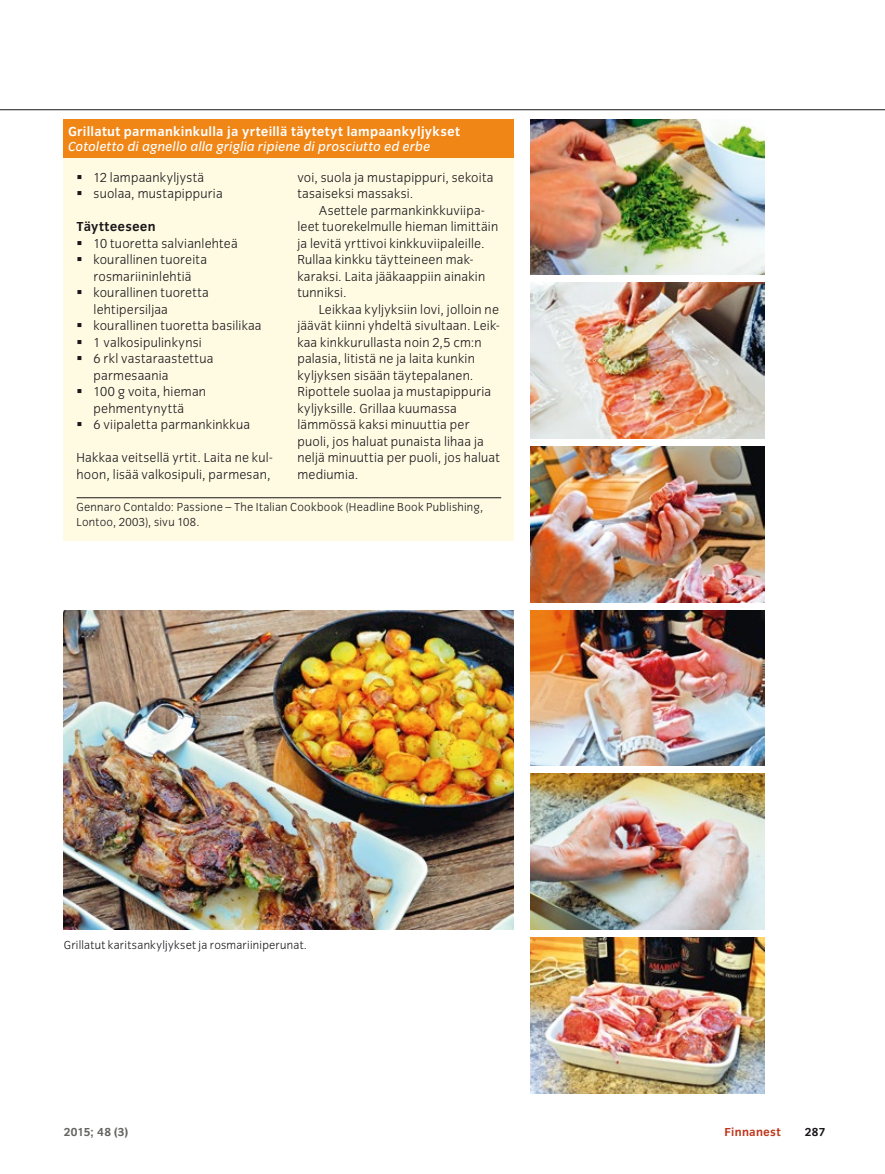
<style>
.page{position:relative;width:885px;height:1174px;background:#fff}
.page>*{position:absolute;margin:0;border:0;box-sizing:border-box;transform-origin:0 0}
.t1{font:300 13.5px/16.5px "Congress Sans";letter-spacing:.015em;color:#1a171b}
.t2{font:700 13.5px "Congress Sans";letter-spacing:.02em;color:#fff}
.t3{font:italic 13.5px "Congress Sans";letter-spacing:.015em;color:#fff}
.t4{font:700 13.5px "Congress Sans";letter-spacing:.015em;color:#1a171b}
.t5{font:300 12px/15px "Congress Sans";letter-spacing:.02em;color:#1a171b}
.t6{font:700 12px "Congress Sans";letter-spacing:.015em;color:#646463}
.t7{font:700 12px "Congress Sans";letter-spacing:.02em;color:#be371b}
.t8{font:700 12px "Congress Sans";color:#1a171b}
</style>
<div class="page">
<hr style="left:0;top:109px;width:884px;height:1px;background:#1a171b">
<div style="left:64px;top:144px;width:450px;height:397px;background:#fffbe3"></div>
<hr style="left:77px;top:497px;width:424px;height:1px;background:#1a171b">
<div style="left:64px;top:119px;width:450px;height:38px;background:#f08616"></div>
<img style="left:530px;top:119px;width:234px;height:156px">
<img style="left:530px;top:283px;width:234px;height:155px">
<img style="left:530px;top:446px;width:234px;height:156px">
<img style="left:530px;top:610px;width:234px;height:156px">
<img style="left:530px;top:774px;width:234px;height:155px">
<img style="left:530px;top:937px;width:234px;height:156px">
<img style="left:64px;top:610px;width:450px;height:319px">
<p class="t2" style="left:68px;top:124px;width:393px">Grillatut parmankinkulla ja yrteillä täytetyt lampaankyljykset</p>
<p class="t3" style="left:68px;top:139px;width:364px">Cotoletto di agnello alla griglia ripiene di prosciutto ed erbe</p>
<p class="t1" style="left:297px;top:169px;width:197px">voi, suola ja mustapippuri, sekoita tasaiseksi massaksi.</p>
<p class="t1" style="left:297px;top:202px;width:202px;text-indent:21px">Asettele parmankinkkuviipa&shy;leet tuorekelmulle hieman limittäin ja levitä yrttivoi kinkkuviipaleille.<br>Rullaa kinkku täytteineen mak&shy;karaksi. Laita jääkaappiin ainakin tunniksi.</p>
<p class="t1" style="left:297px;top:301px;width:204px;text-indent:21px">Leikkaa kyljyksiin lovi, jolloin ne jäävät kiinni yhdeltä sivultaan. Leik&shy;kaa kinkkurullasta noin 2,5 cm:n palasia, litistä ne ja laita kunkin kyljyksen sisään täytepalanen.<br>Ripottele suolaa ja mustapippuria kyljyksille. Grillaa kuumassa lämmössä kaksi minuuttia per puoli, jos haluat punaista lihaa ja neljä minuuttia per puoli, jos haluat mediumia.</p>
<p class="t5" style="left:77px;top:499px;width:408px">Gennaro Contaldo: Passione – The Italian Cookbook (Headline Book Publishing,<br>Lontoo, 2003), sivu 108.</p>
<p class="t1" style="left:94px;top:169px;width:131px">12 lampaankyljystä suolaa, mustapippuria</p>
<p class="t4" style="left:77px;top:219px;width:81px">Täytteeseen</p>
<p class="t1" style="left:94px;top:235px;width:169px">10 tuoretta salvianlehteä kourallinen tuoreita rosmariininlehtiä<br>kourallinen tuoretta lehtipersiljaa<br>kourallinen tuoretta basilikaa<br>1 valkosipulinkynsi<br>6 rkl vastaraastettua parmesaania<br>100 g voita, hieman pehmentynyttä<br>6 viipaletta parmankinkkua</p>
<p class="t1" style="left:77px;top:449px;width:198px">Hakkaa veitsellä yrtit. Laita ne kul&shy;hoon, lisää valkosipuli, parmesan,</p>
<p class="t5" style="left:64px;top:937px;width:245px">Grillatut karitsankyljykset ja rosmariiniperunat.</p>
<p class="t6" style="left:64px;top:1125px;width:66px">2015; 48 (3)</p>
<p class="t7" style="left:724px;top:1125px;width:58px">Finnanest</p>
<p class="t8" style="left:804px;top:1125px;width:22px">287</p>
</div>
